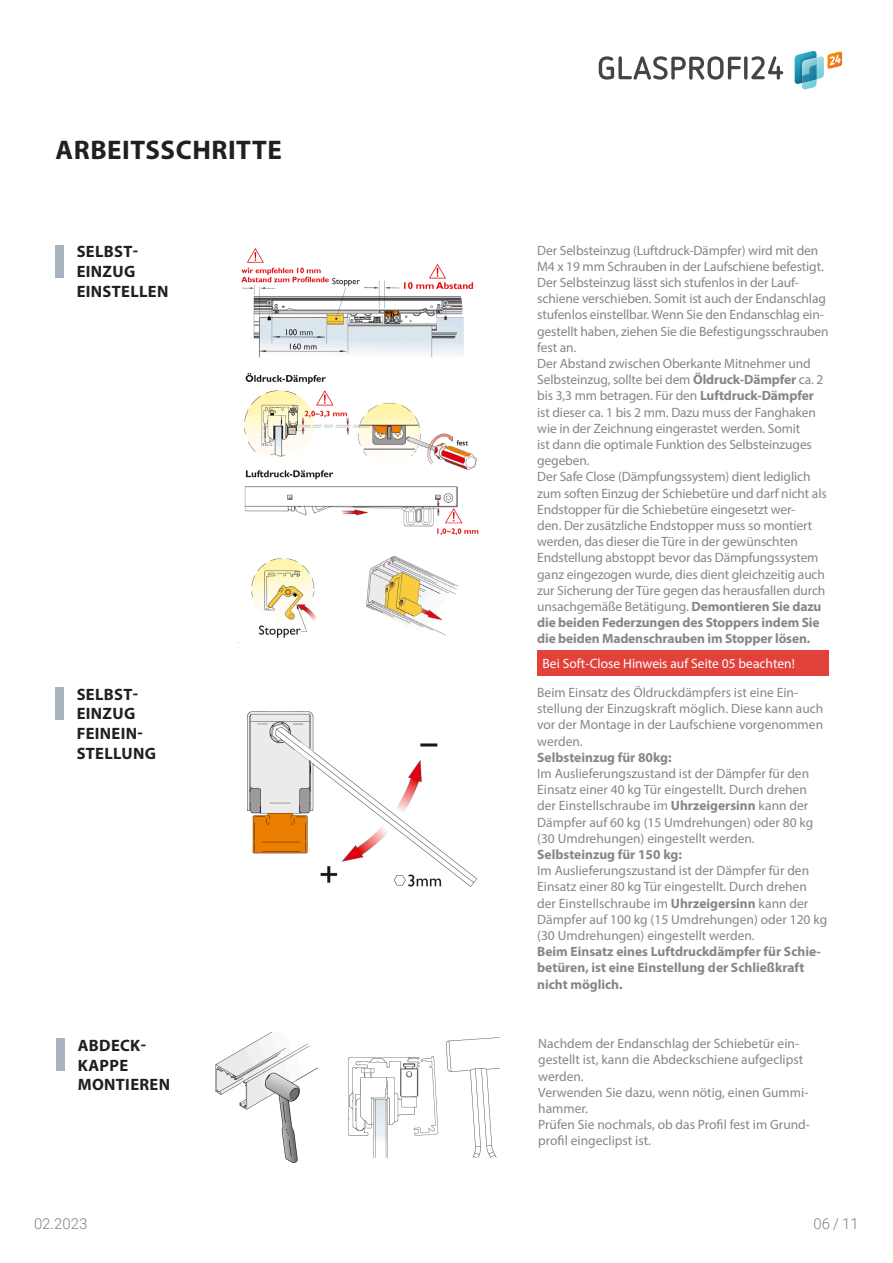
<style>
.page{position:relative;width:893px;height:1263px;background:#fff}
.page>*{position:absolute;margin:0;border:0;box-sizing:border-box;transform-origin:0 0}
.Überschrift_Myriad_Pro{font:700 27px "Myriad Pro";letter-spacing:.02em;color:#231f20}
.Kapitelüberschrift_Myriad_Prod{font:700 16.5px "Myriad Pro";letter-spacing:.02em;color:#231f20}
.t1{font:300 15px "Roboto";color:#808285}
.Copy_Myriad_Prod{font:13.5px/16.2px "Myriad Pro";letter-spacing:-.01em;color:#858688}
.Copy_Myriad_Prod-2{font:700 13.5px/16.2px "Myriad Pro";color:#858688}
.t2{font:13.5px "Myriad Pro";color:#fff}
.s1{font-weight:700}
</style>
<div class="page">
<img style="left:247px;top:711px;width:230px;height:176px">
<img style="left:215px;top:1032px;width:285px;height:131px">
<img style="left:241px;top:248px;width:238px;height:390px">
<div style="left:537px;top:650px;width:292px;height:26px;background:#e3423b"></div>
<svg style="left:795px;top:51px;width:47px;height:38px"></svg>
<svg style="left:599px;top:56px;width:184px;height:24px"></svg>
<div style="left:55px;top:245px;width:9px;height:33px;background:#a8b3bf"></div>
<div style="left:55px;top:687px;width:9px;height:33px;background:#a8b3bf"></div>
<div style="left:56px;top:1038px;width:9px;height:33px;background:#a8b3bf"></div>
<p class="Überschrift_Myriad_Pro" style="left:56px;top:132px;width:228px">ARBEITSSCHRITTE</p>
<p class="Kapitelüberschrift_Myriad_Prod" style="left:77px;top:241px;width:63px">SELBST-</p>
<p class="Kapitelüberschrift_Myriad_Prod" style="left:77px;top:261px;width:60px">EINZUG</p>
<p class="Kapitelüberschrift_Myriad_Prod" style="left:77px;top:281px;width:93px">EINSTELLEN</p>
<p class="Copy_Myriad_Prod" style="left:537px;top:242px;width:293px">Der Selbsteinzug (Luftdruck-Dämpfer) wird mit den M4 x 19 mm Schrauben in der Laufschiene befestigt.<br>Der Selbsteinzug lässt sich stufenlos in der Lauf&shy;schiene verschieben. Somit ist auch der Endanschlag stufenlos einstellbar. Wenn Sie den Endanschlag ein&shy;gestellt haben, ziehen Sie die Befestigungsschrauben fest an.</p>
<p class="Copy_Myriad_Prod" style="left:537px;top:355px;width:288px">Der Abstand zwischen Oberkante Mitnehmer und Selbsteinzug, sollte bei dem <span class="s1">Öldruck-Dämpfer</span> ca. 2 bis 3,3 mm betragen. Für den <span class="s1">Luftdruck-Dämpfer </span>ist dieser ca. 1 bis 2 mm. Dazu muss der Fanghaken wie in der Zeichnung eingerastet werden. Somit<br>ist dann die optimale Funktion des Selbsteinzuges gegeben.</p>
<p class="Copy_Myriad_Prod" style="left:537px;top:469px;width:291px">Der Safe Close (Dämpfungssystem) dient lediglich zum soften Einzug der Schiebetüre und darf nicht als Endstopper für die Schiebetüre eingesetzt wer-<br>den. Der zusätzliche Endstopper muss so montiert werden, das dieser die Türe in der gewünschten Endstellung abstoppt bevor das Dämpfungssystem ganz eingezogen wurde, dies dient gleichzeitig auch zur Sicherung der Türe gegen das herausfallen durch unsachgemäße Betätigung. <span class="s1">Demontieren Sie dazu die beiden Federzungen des Stoppers indem Sie die beiden Madenschrauben im Stopper lösen.</span></p>
<p class="t2" style="left:543px;top:655px;width:254px">Bei Soft-Close Hinweis auf Seite 05 beachten!</p>
<p class="Kapitelüberschrift_Myriad_Prod" style="left:77px;top:683px;width:63px">SELBST-</p>
<p class="Kapitelüberschrift_Myriad_Prod" style="left:77px;top:703px;width:60px">EINZUG</p>
<p class="Kapitelüberschrift_Myriad_Prod" style="left:77px;top:723px;width:68px">FEINEIN-</p>
<p class="Kapitelüberschrift_Myriad_Prod" style="left:77px;top:743px;width:81px">STELLUNG</p>
<p class="Copy_Myriad_Prod" style="left:537px;top:684px;width:288px">Beim Einsatz des Öldruckdämpfers ist eine Ein&shy;stellung der Einzugskraft möglich. Diese kann auch vor der Montage in der Laufschiene vorgenommen werden.</p>
<p class="Copy_Myriad_Prod-2" style="left:537px;top:749px;width:136px">Selbsteinzug für 80kg:</p>
<p class="Copy_Myriad_Prod" style="left:537px;top:765px;width:278px">Im Auslieferungszustand ist der Dämpfer für den Einsatz einer 40 kg Tür eingestellt. Durch drehen der Einstellschraube im <span class="s1">Uhrzeigersinn</span> kann der Dämpfer auf 60 kg (15 Umdrehungen) oder 80 kg (30 Umdrehungen) eingestellt werden.</p>
<p class="Copy_Myriad_Prod-2" style="left:537px;top:846px;width:146px">Selbsteinzug für 150 kg:</p>
<p class="Copy_Myriad_Prod" style="left:537px;top:862px;width:292px">Im Auslieferungszustand ist der Dämpfer für den Einsatz einer 80 kg Tür eingestellt. Durch drehen der Einstellschraube im <span class="s1">Uhrzeigersinn</span> kann der Dämpfer auf 100 kg (15 Umdrehungen) oder 120 kg (30 Umdrehungen) eingestellt werden.</p>
<p class="Copy_Myriad_Prod-2" style="left:537px;top:943px;width:285px">Beim Einsatz eines Luftdruckdämpfer für Schie&shy;betüren, ist eine Einstellung der Schließkraft nicht möglich.</p>
<p class="Kapitelüberschrift_Myriad_Prod" style="left:78px;top:1034px;width:70px">ABDECK-</p>
<p class="Kapitelüberschrift_Myriad_Prod" style="left:78px;top:1054px;width:52px">KAPPE</p>
<p class="Kapitelüberschrift_Myriad_Prod" style="left:78px;top:1074px;width:94px">MONTIEREN</p>
<p class="Copy_Myriad_Prod" style="left:538px;top:1035px;width:266px">Nachdem der Endanschlag der Schiebetür ein&shy;gestellt ist, kann die Abdeckschiene aufgeclipst werden.</p>
<p class="Copy_Myriad_Prod" style="left:538px;top:1084px;width:272px">Verwenden Sie dazu, wenn nötig, einen Gummi&shy;hammer.</p>
<p class="Copy_Myriad_Prod" style="left:538px;top:1116px;width:273px">Prüfen Sie nochmals, ob das Profil fest im Grund&shy;profil eingeclipst ist.</p>
<p class="t1" style="left:34px;top:1213px;width:55px">02.2023</p>
<p class="t1" style="left:814px;top:1213px;width:47px">06 / 11</p>
</div>
